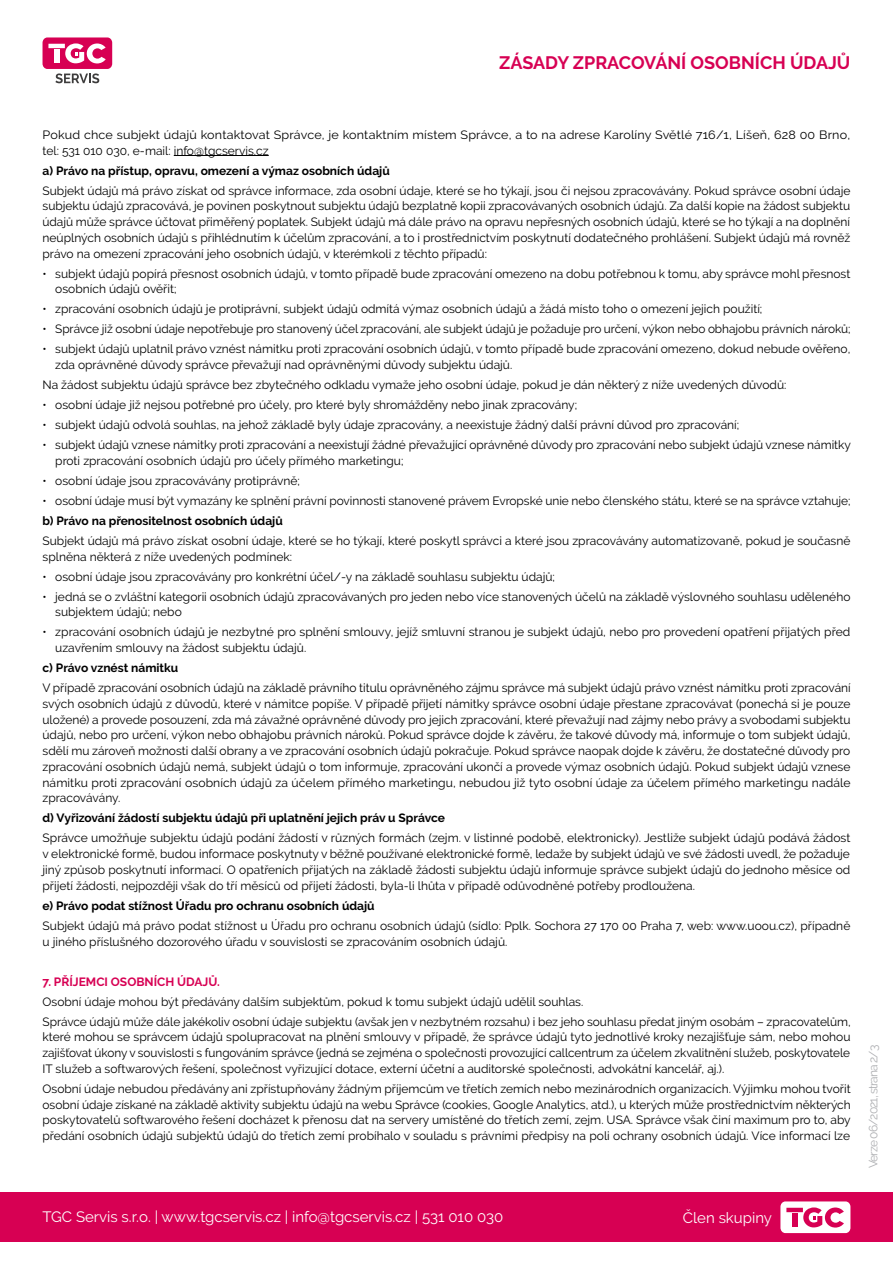
<style>
.page{position:relative;width:893px;height:1263px;background:#fff}
.page>*{position:absolute;margin:0;border:0;box-sizing:border-box;transform-origin:0 0}
.t1{font:700 18px "Raleway";color:#d70053}
.t2{font:15px "Raleway";color:#fff}
.t3{font:12px/15.8px "Raleway";color:#000}
.t4{font:700 12px "Raleway";color:#000}
.t5{font:12px/15.8px "Raleway";color:#000;scale:1.05 1}
.t6{font:700 12px "Raleway";color:#d70053}
.t7{font:12px "Raleway";letter-spacing:-.07em;color:#aeafb2}
</style>
<div class="page">
<hr style="left:174px;top:155px;width:95px;height:1px;background:#000">
<div style="left:43px;top:37px;width:69px;height:32px;background:#d70053;border-radius:5px"></div>
<svg style="left:48px;top:43px;width:58px;height:20px"></svg>
<svg style="left:55px;top:73px;width:44px;height:10px"></svg>
<div style="left:0;top:1192px;width:893px;height:50px;background:#d70053"></div>
<div style="left:780px;top:1201px;width:70px;height:32px;background:#fff;border-radius:5px"></div>
<svg style="left:786px;top:1207px;width:58px;height:20px"></svg>
<h1 class="t1" style="left:499px;top:52px;width:353px">ZÁSADY ZPRACOVÁNÍ OSOBNÍCH ÚDAJŮ</h1>
<p class="t5" style="left:43px;top:127px;width:771px">Pokud chce subjekt údajů kontaktovat Správce, je kontaktním místem Správce, a to na adrese Karolíny Světlé 716/1, Líšeň, 628 00 Brno, tel: 531 010 030, e-mail: info@tgcservis.cz</p>
<p class="t4" style="left:43px;top:164px;width:349px">a) Právo na přístup, opravu, omezení a výmaz osobních údajů</p>
<p class="t3" style="left:43px;top:182px;width:809px;text-align:justify">Subjekt údajů má právo získat od správce informace, zda osobní údaje, které se ho týkají, jsou či nejsou zpracovávány. Pokud správce osobní údaje subjektu údajů zpracovává, je povinen poskytnout subjektu údajů bezplatně kopii zpracovávaných osobních údajů. Za další kopie na žádost subjektu údajů může správce účtovat přiměřený poplatek. Subjekt údajů má dále právo na opravu nepřesných osobních údajů, které se ho týkají a na doplnění neúplných osobních údajů s přihlédnutím k účelům zpracování, a to i prostřednictvím poskytnutí dodatečného prohlášení. Subjekt údajů má rovněž právo na omezení zpracování jeho osobních údajů, v kterémkoli z těchto případů:</p>
<p class="t3" style="left:55px;top:265px;width:797px;text-indent:-13px">• subjekt údajů popírá přesnost osobních údajů, v tomto případě bude zpracování omezeno na dobu potřebnou k tomu, aby správce mohl přesnost osobních údajů ověřit;</p>
<p class="t3" style="left:43px;top:301px;width:721px">• zpracování osobních údajů je protiprávní, subjekt údajů odmítá výmaz osobních údajů a žádá místo toho o omezení jejich použití;</p>
<p class="t3" style="left:43px;top:321px;width:810px">• Správce již osobní údaje nepotřebuje pro stanovený účel zpracování, ale subjekt údajů je požaduje pro určení, výkon nebo obhajobu právních nároků;</p>
<p class="t3" style="left:55px;top:341px;width:797px;text-indent:-13px">• subjekt údajů uplatnil právo vznést námitku proti zpracování osobních údajů, v tomto případě bude zpracování omezeno, dokud nebude ověřeno, zda oprávněné důvody správce převažují nad oprávněnými důvody subjektu údajů.</p>
<p class="t3" style="left:43px;top:377px;width:745px">Na žádost subjektu údajů správce bez zbytečného odkladu vymaže jeho osobní údaje, pokud je dán některý z níže uvedených důvodů:</p>
<p class="t3" style="left:43px;top:397px;width:536px">• osobní údaje již nejsou potřebné pro účely, pro které byly shromážděny nebo jinak zpracovány;</p>
<p class="t3" style="left:43px;top:417px;width:698px">• subjekt údajů odvolá souhlas, na jehož základě byly údaje zpracovány, a neexistuje žádný další právní důvod pro zpracování;</p>
<p class="t3" style="left:55px;top:437px;width:797px;text-indent:-13px">• subjekt údajů vznese námitky proti zpracování a neexistují žádné převažující oprávněné důvody pro zpracování nebo subjekt údajů vznese námitky proti zpracování osobních údajů pro účely přímého marketingu;</p>
<p class="t3" style="left:43px;top:473px;width:259px">• osobní údaje jsou zpracovávány protiprávně;</p>
<p class="t3" style="left:43px;top:493px;width:809px">• osobní údaje musí být vymazány ke splnění právní povinnosti stanovené právem Evropské unie nebo členského státu, které se na správce vztahuje;</p>
<p class="t4" style="left:43px;top:514px;width:242px">b) Právo na přenositelnost osobních údajů</p>
<p class="t3" style="left:43px;top:533px;width:809px">Subjekt údajů má právo získat osobní údaje, které se ho týkají, které poskytl správci a které jsou zpracovávány automatizovaně, pokud je současně splněna některá z níže uvedených podmínek:</p>
<p class="t3" style="left:43px;top:568px;width:514px">• osobní údaje jsou zpracovávány pro konkrétní účel/-y na základě souhlasu subjektu údajů;</p>
<p class="t3" style="left:55px;top:588px;width:797px;text-indent:-13px">• jedná se o zvláštní kategorii osobních údajů zpracovávaných pro jeden nebo více stanovených účelů na základě výslovného souhlasu uděleného subjektem údajů; nebo</p>
<p class="t3" style="left:55px;top:624px;width:796px;text-indent:-13px">• zpracování osobních údajů je nezbytné pro splnění smlouvy, jejíž smluvní stranou je subjekt údajů, nebo pro provedení opatření přijatých před uzavřením smlouvy na žádost subjektu údajů.</p>
<p class="t4" style="left:43px;top:661px;width:137px">c) Právo vznést námitku</p>
<p class="t3" style="left:43px;top:680px;width:810px;text-align:justify">V případě zpracování osobních údajů na základě právního titulu oprávněného zájmu správce má subjekt údajů právo vznést námitku proti zpracování svých osobních údajů z důvodů, které v námitce popíše. V případě přijetí námitky správce osobní údaje přestane zpracovávat (ponechá si je pouze uložené) a provede posouzení, zda má závažné oprávněné důvody pro jejich zpracování, které převažují nad zájmy nebo právy a svobodami subjektu údajů, nebo pro určení, výkon nebo obhajobu právních nároků. Pokud správce dojde k závěru, že takové důvody má, informuje o tom subjekt údajů, sdělí mu zároveň možnosti další obrany a ve zpracování osobních údajů pokračuje. Pokud správce naopak dojde k závěru, že dostatečné důvody pro zpracování osobních údajů nemá, subjekt údajů o tom informuje, zpracování ukončí a provede výmaz osobních údajů. Pokud subjekt údajů vznese námitku proti zpracování osobních údajů za účelem přímého marketingu, nebudou již tyto osobní údaje za účelem přímého marketingu nadále zpracovávány.</p>
<p class="t4" style="left:43px;top:811px;width:404px">d) Vyřizování žádostí subjektu údajů při uplatnění jejich práv u Správce</p>
<p class="t3" style="left:43px;top:830px;width:809px;text-align:justify">Správce umožňuje subjektu údajů podání žádostí v různých formách (zejm. v listinné podobě, elektronicky). Jestliže subjekt údajů podává žádost v elektronické formě, budou informace poskytnuty v běžně používané elektronické formě, ledaže by subjekt údajů ve své žádosti uvedl, že požaduje jiný způsob poskytnutí informací. O opatřeních přijatých na základě žádosti subjektu údajů informuje správce subjekt údajů do jednoho měsíce od přijetí žádosti, nejpozději však do tří měsíců od přijetí žádosti, byla-li lhůta v případě odůvodněné potřeby prodloužena.</p>
<p class="t4" style="left:43px;top:899px;width:334px">e) Právo podat stížnost Úřadu pro ochranu osobních údajů</p>
<p class="t3" style="left:43px;top:917px;width:809px">Subjekt údajů má právo podat stížnost u Úřadu pro ochranu osobních údajů (sídlo: Pplk. Sochora 27 170 00 Praha 7, web: www.uoou.cz), případně u jiného příslušného dozorového úřadu v souvislosti se zpracováním osobních údajů.</p>
<p class="t6" style="left:43px;top:974px;width:179px">7. PŘÍJEMCI OSOBNÍCH ÚDAJŮ.</p>
<p class="t3" style="left:43px;top:991px;width:810px;line-height:20px">Osobní údaje mohou být předávány dalším subjektům, pokud k tomu subjekt údajů udělil souhlas.<br>Správce údajů může dále jakékoliv osobní údaje subjektu (avšak jen v nezbytném rozsahu) i bez jeho souhlasu předat jiným osobám – zpracovatelům,</p>
<p class="t3" style="left:43px;top:1029px;width:809px;text-align:justify">které mohou se správcem údajů spolupracovat na plnění smlouvy v případě, že správce údajů tyto jednotlivé kroky nezajišťuje sám, nebo mohou zajišťovat úkony v souvislosti s fungováním správce (jedná se zejména o společnosti provozující callcentrum za účelem zkvalitnění služeb, poskytovatele IT služeb a softwarových řešení, společnost vyřizující dotace, externí účetní a auditorské společnosti, advokátní kancelář, aj.).</p>
<p class="t3" style="left:43px;top:1081px;width:810px;text-align:justify">Osobní údaje nebudou předávány ani zpřístupňovány žádným příjemcům ve třetích zemích nebo mezinárodních organizacích. Výjimku mohou tvořit osobní údaje získané na základě aktivity subjektu údajů na webu Správce (cookies, Google Analytics, atd.), u kterých může prostřednictvím některých poskytovatelů softwarového řešení docházet k přenosu dat na servery umístěné do třetích zemí, zejm. USA. Správce však činí maximum pro to, aby předání osobních údajů subjektů údajů do třetích zemí probíhalo v souladu s právními předpisy na poli ochrany osobních údajů. Více informací lze</p>
<p class="t2" style="left:43px;top:1208px;width:462px">TGC Servis s.r.o. | www.tgcservis.cz | info@tgcservis.cz | 531 010 030</p>
<p class="t2" style="left:683px;top:1209px;width:91px">Člen skupiny</p>
<p class="t7" style="left:866px;top:1168px;width:125px;rotate:-90deg">Verze 06/2021, strana 2/3</p>
</div>
